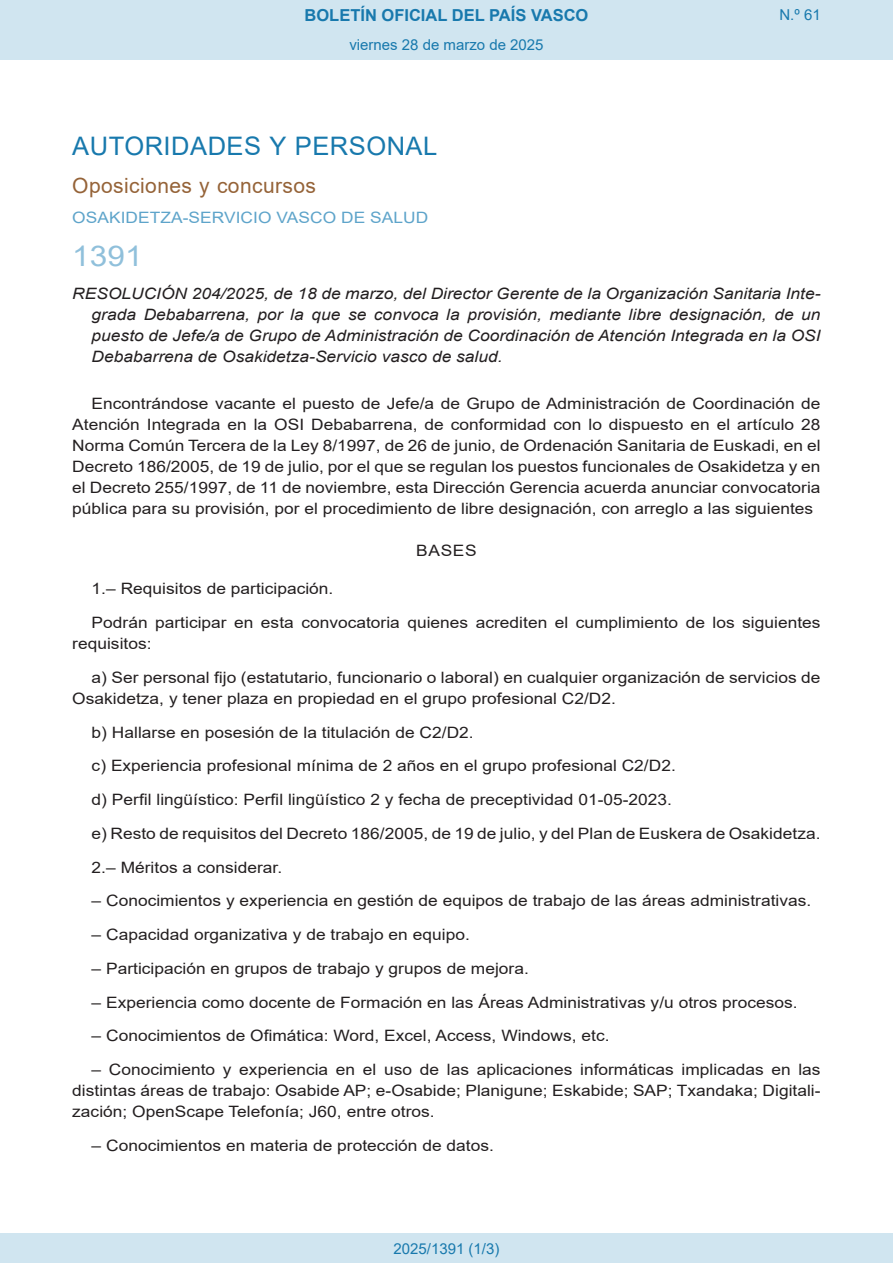
<style>
.page{position:relative;width:893px;height:1263px;background:#fff}
.page>*{position:absolute;margin:0;border:0;box-sizing:border-box;transform-origin:0 0}
.BOPVOrden{font:28.5px "Arial";color:#90c0db;scale:1.11 1}
.BOPVSeccion{font:25.5px "Arial";letter-spacing:.02em;color:#1879ad}
.BOPVSubseccion{font:21px "Arial";letter-spacing:.02em;color:#956338}
.t1{font:700 16.5px "Arial";color:#1879ad}
.BOPVDetalle{font:15.6px/21px "Arial";color:#231f20;text-align:justify;scale:1.11 1}
.BOPVTitulo{font:italic 15.6px/21px "Arial";color:#231f20;text-align:justify;scale:1.11 1}
.BOPVOrganismo{font:15.6px "Arial";letter-spacing:.005em;color:#5ea4ca;scale:1.11 1}
.BOPVClave{font:15.6px "Arial";letter-spacing:.035em;color:#231f20;scale:1.11 1}
.Paginacion_Centro{font:15px "Arial";color:#1879ad}
</style>
<div class="page">
<div style="left:0;top:0;width:893px;height:60px;background:#d0e5f0"></div>
<div style="left:0;top:1233px;width:893px;height:30px;background:#d0e5f0"></div>
<p class="t1" style="left:305px;top:3px;width:285px">BOLETÍN OFICIAL DEL PAÍS VASCO</p>
<p class="Paginacion_Centro" style="left:349px;top:35px;width:196px">viernes 28 de marzo de 2025</p>
<p class="Paginacion_Centro" style="left:779px;top:5px;width:43px">N.º 61</p>
<p class="BOPVSeccion" style="left:72px;top:128px;width:366px">AUTORIDADES Y PERSONAL</p>
<p class="BOPVSubseccion" style="left:72px;top:171px;width:245px">Oposiciones y concursos</p>
<p class="BOPVOrganismo" style="left:72px;top:207px;width:322px">OSAKIDETZA-SERVICIO VASCO DE SALUD</p>
<p class="BOPVOrden" style="left:72px;top:236px;width:65px">1391</p>
<p class="BOPVTitulo" style="left:92px;top:284px;width:658px;text-indent:-19px">RESOLUCIÓN 204/2025, de 18 de marzo, del Director Gerente de la Organización Sanitaria Inte&shy;grada Debabarrena, por la que se convoca la provisión, mediante libre designación, de un puesto de Jefe/a de Grupo de Administración de Coordinación de Atención Integrada en la OSI Debabarrena de Osakidetza-Servicio vasco de salud.</p>
<p class="BOPVDetalle" style="left:72px;top:393px;width:676px;text-indent:19px">Encontrándose vacante el puesto de Jefe/a de Grupo de Administración de Coordinación de Atención Integrada en la OSI Debabarrena, de conformidad con lo dispuesto en el artículo 28<br>Norma Común Tercera de la Ley 8/1997, de 26 de junio, de Ordenación Sanitaria de Euskadi, en el Decreto 186/2005, de 19 de julio, por el que se regulan los puestos funcionales de Osakidetza y en el Decreto 255/1997, de 11 de noviembre, esta Dirección Gerencia acuerda anunciar convocatoria pública para su provisión, por el procedimiento de libre designación, con arreglo a las siguientes</p>
<p class="BOPVClave" style="left:416px;top:540px;width:56px">BASES</p>
<p class="BOPVDetalle" style="left:92px;top:578px;width:219px">1.– Requisitos de participación.</p>
<p class="BOPVDetalle" style="left:72px;top:612px;width:676px;text-indent:19px">Podrán participar en esta convocatoria quienes acrediten el cumplimiento de los siguientes requisitos:</p>
<p class="BOPVDetalle" style="left:72px;top:667px;width:676px;text-indent:19px">a) Ser personal fijo (estatutario, funcionario o laboral) en cualquier organización de servicios de<br>Osakidetza, y tener plaza en propiedad en el grupo profesional C2/D2.</p>
<p class="BOPVDetalle" style="left:92px;top:721px;width:346px">b) Hallarse en posesión de la titulación de C2/D2.</p>
<p class="BOPVDetalle" style="left:92px;top:755px;width:528px">c) Experiencia profesional mínima de 2 años en el grupo profesional C2/D2.</p>
<p class="BOPVDetalle" style="left:92px;top:789px;width:524px">d) Perfil lingüístico: Perfil lingüístico 2 y fecha de preceptividad 01-05-2023.</p>
<p class="BOPVDetalle" style="left:92px;top:823px;width:658px">e) Resto de requisitos del Decreto 186/2005, de 19 de julio, y del Plan de Euskera de Osakidetza.</p>
<p class="BOPVDetalle" style="left:92px;top:856px;width:173px">2.– Méritos a considerar.</p>
<p class="BOPVDetalle" style="left:92px;top:890px;width:650px">– Conocimientos y experiencia en gestión de equipos de trabajo de las áreas administrativas.</p>
<p class="BOPVDetalle" style="left:92px;top:924px;width:342px">– Capacidad organizativa y de trabajo en equipo.</p>
<p class="BOPVDetalle" style="left:92px;top:958px;width:395px">– Participación en grupos de trabajo y grupos de mejora.</p>
<p class="BOPVDetalle" style="left:92px;top:991px;width:637px">– Experiencia como docente de Formación en las Áreas Administrativas y/u otros procesos.</p>
<p class="BOPVDetalle" style="left:92px;top:1025px;width:468px">– Conocimientos de Ofimática: Word, Excel, Access, Windows, etc.</p>
<p class="BOPVDetalle" style="left:72px;top:1059px;width:676px;text-indent:19px">– Conocimiento y experiencia en el uso de las aplicaciones informáticas implicadas en las distintas áreas de trabajo: Osabide AP; e-Osabide; Planigune; Eskabide; SAP; Txandaka; Digitali&shy;zación; OpenScape Telefonía; J60, entre otros.</p>
<p class="BOPVDetalle" style="left:92px;top:1135px;width:364px">– Conocimientos en materia de protección de datos.</p>
<p class="Paginacion_Centro" style="left:393px;top:1238px;width:107px">2025/1391 (1/3)</p>
</div>
